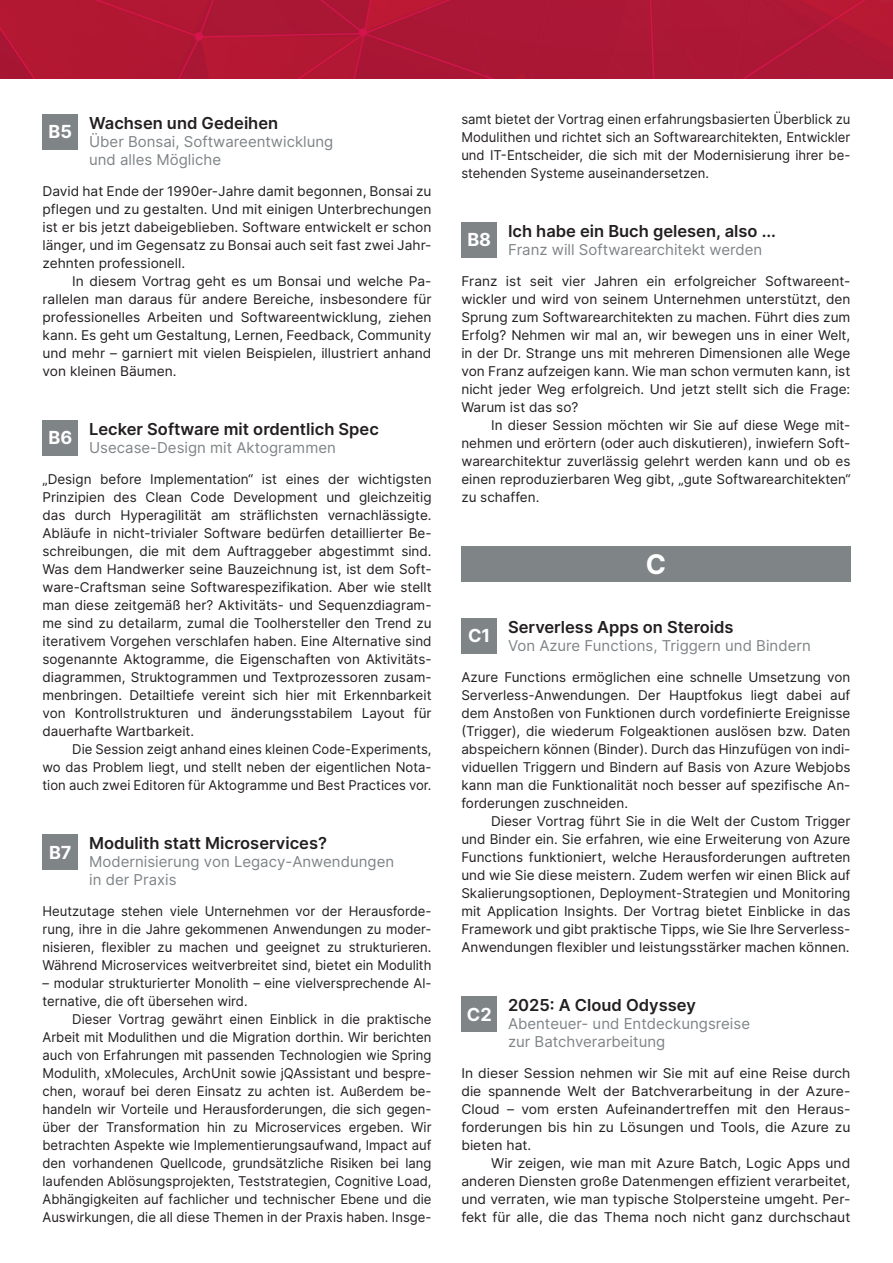
<style>
.page{position:relative;width:893px;height:1263px;background:#fff}
.page>*{position:absolute;margin:0;border:0;box-sizing:border-box;transform-origin:0 0}
.t1{font:27px "Inter";color:#fff}
.t2{font:18px "Inter";color:#fff}
.t3{font:600 16.5px "Inter";color:#231f20}
.t4{font:15px/18px "Inter";color:#7f8487}
.t5{font:13.5px/18px "Inter";color:#231f20;text-align:justify}
</style>
<div class="page">
<div style="left:43px;top:420px;width:35px;height:36px;background:#7f8487"></div>
<div style="left:43px;top:114px;width:35px;height:36px;background:#7f8487"></div>
<div style="left:43px;top:834px;width:35px;height:36px;background:#7f8487"></div>
<div style="left:461px;top:222px;width:36px;height:36px;background:#7f8487"></div>
<div style="left:461px;top:618px;width:36px;height:36px;background:#7f8487"></div>
<div style="left:461px;top:996px;width:36px;height:36px;background:#7f8487"></div>
<div style="left:461px;top:546px;width:389px;height:36px;background:#7f8487"></div>
<img style="left:0;top:0;width:893px;height:79px">
<h2 class="t2" style="left:49px;top:119px;width:25px">B5</h2>
<p class="t3" style="left:89px;top:111px;width:191px">Wachsen und Gedeihen</p>
<p class="t4" style="left:89px;top:132px;width:246px">Über Bonsai, Softwareentwicklung und alles Mögliche</p>
<p class="t5" style="left:43px;top:182px;width:391px">David hat Ende der 1990er-Jahre damit begonnen, Bonsai zu pflegen und zu gestalten. Und mit einigen Unterbrechungen ist er bis jetzt dabeigeblieben. Software entwickelt er schon länger, und im Gegensatz zu Bonsai auch seit fast zwei Jahr&shy;zehnten professionell.</p>
<p class="t5" style="left:43px;top:272px;width:391px;text-indent:30px">In diesem Vortrag geht es um Bonsai und welche Pa&shy;rallelen man daraus für andere Bereiche, insbesondere für professionelles Arbeiten und Softwareentwicklung, ziehen kann. Es geht um Gestaltung, Lernen, Feedback, Community und mehr – garniert mit vielen Beispielen, illustriert anhand von kleinen Bäumen.</p>
<h2 class="t2" style="left:48px;top:425px;width:25px">B6</h2>
<p class="t3" style="left:89px;top:417px;width:291px">Lecker Software mit ordentlich Spec</p>
<p class="t4" style="left:89px;top:438px;width:248px">Usecase-Design mit Aktogrammen</p>
<p class="t5" style="left:43px;top:470px;width:391px">„Design before Implementation“ ist eines der wichtigsten Prinzipien des Clean Code Development und gleichzeitig das durch Hyperagilität am sträflichsten vernachlässigte.<br>Abläufe in nicht-trivialer Software bedürfen detaillierter Be&shy;schreibungen, die mit dem Auftraggeber abgestimmt sind.<br>Was dem Handwerker seine Bauzeichnung ist, ist dem Soft&shy;ware-Craftsman seine Softwarespezifikation. Aber wie stellt man diese zeitgemäß her? Aktivitäts- und Sequenzdiagram&shy;me sind zu detailarm, zumal die Toolhersteller den Trend zu iterativem Vorgehen verschlafen haben. Eine Alternative sind sogenannte Aktogramme, die Eigenschaften von Aktivitäts&shy;diagrammen, Struktogrammen und Textprozessoren zusam&shy;menbringen. Detailtiefe vereint sich hier mit Erkennbarkeit von Kontrollstrukturen und änderungsstabilem Layout für dauerhafte Wartbarkeit.</p>
<p class="t5" style="left:43px;top:740px;width:391px;text-indent:30px">Die Session zeigt anhand eines kleinen Code-Experiments, wo das Problem liegt, und stellt neben der eigentlichen Nota&shy;tion auch zwei Editoren für Aktogramme und Best Practices vor.</p>
<h2 class="t2" style="left:49px;top:839px;width:24px">B7</h2>
<p class="t3" style="left:89px;top:831px;width:239px">Modulith statt Microservices?</p>
<p class="t4" style="left:89px;top:852px;width:307px">Modernisierung von Legacy-Anwendungen in der Praxis</p>
<p class="t5" style="left:43px;top:902px;width:391px">Heutzutage stehen viele Unternehmen vor der Herausforde&shy;rung, ihre in die Jahre gekommenen Anwendungen zu moder&shy;nisieren, flexibler zu machen und geeignet zu strukturieren.<br>Während Microservices weitverbreitet sind, bietet ein Modulith</p>
<p class="t5" style="left:43px;top:974px;width:391px">– modular strukturierter Monolith – eine vielversprechende Al&shy;ternative, die oft übersehen wird.</p>
<p class="t5" style="left:43px;top:1010px;width:391px;text-indent:30px">Dieser Vortrag gewährt einen Einblick in die praktische Arbeit mit Modulithen und die Migration dorthin. Wir berichten auch von Erfahrungen mit passenden Technologien wie Spring Modulith, xMolecules, ArchUnit sowie jQAssistant und bespre&shy;chen, worauf bei deren Einsatz zu achten ist. Außerdem be&shy;handeln wir Vorteile und Herausforderungen, die sich gegen&shy;über der Transformation hin zu Microservices ergeben. Wir betrachten Aspekte wie Implementierungsaufwand, Impact auf den vorhandenen Quellcode, grundsätzliche Risiken bei lang laufenden Ablösungsprojekten, Teststrategien, Cognitive Load, Abhängigkeiten auf fachlicher und technischer Ebene und die Auswirkungen, die all diese Themen in der Praxis haben. Insge-</p>
<p class="t5" style="left:461px;top:110px;width:391px">samt bietet der Vortrag einen erfahrungsbasierten Überblick zu Modulithen und richtet sich an Softwarearchitekten, Entwickler und IT-Entscheider, die sich mit der Modernisierung ihrer be&shy;stehenden Systeme auseinandersetzen.</p>
<h2 class="t2" style="left:467px;top:227px;width:25px">B8</h2>
<p class="t3" style="left:508px;top:219px;width:269px">Ich habe ein Buch gelesen, also ...</p>
<p class="t4" style="left:508px;top:240px;width:256px">Franz will Softwarearchitekt werden</p>
<p class="t5" style="left:461px;top:272px;width:391px">Franz ist seit vier Jahren ein erfolgreicher Softwareent&shy;wickler und wird von seinem Unternehmen unterstützt, den Sprung zum Softwarearchitekten zu machen. Führt dies zum Erfolg? Nehmen wir mal an, wir bewegen uns in einer Welt, in der Dr. Strange uns mit mehreren Dimensionen alle Wege von Franz aufzeigen kann. Wie man schon vermuten kann, ist nicht jeder Weg erfolgreich. Und jetzt stellt sich die Frage:<br>Warum ist das so?</p>
<p class="t5" style="left:461px;top:416px;width:391px;text-indent:30px">In dieser Session möchten wir Sie auf diese Wege mit&shy;nehmen und erörtern (oder auch diskutieren), inwiefern Soft&shy;warearchitektur zuverlässig gelehrt werden kann und ob es einen reproduzierbaren Weg gibt, „gute Softwarearchitekten“ zu schaffen.</p>
<h2 class="t2" style="left:468px;top:623px;width:24px">C1</h2>
<h1 class="t1" style="left:646px;top:544px;width:22px">C</h1>
<p class="t3" style="left:508px;top:615px;width:227px">Serverless Apps on Steroids</p>
<p class="t4" style="left:508px;top:636px;width:304px">Von Azure Functions, Triggern und Bindern</p>
<p class="t5" style="left:461px;top:668px;width:391px">Azure Functions ermöglichen eine schnelle Umsetzung von Serverless-Anwendungen. Der Hauptfokus liegt dabei auf dem Anstoßen von Funktionen durch vordefinierte Ereignisse (Trigger), die wiederum Folgeaktionen auslösen bzw. Daten abspeichern können (Binder). Durch das Hinzufügen von indi&shy;viduellen Triggern und Bindern auf Basis von Azure Webjobs kann man die Funktionalität noch besser auf spezifische An&shy;forderungen zuschneiden.</p>
<p class="t5" style="left:461px;top:812px;width:391px;text-indent:30px">Dieser Vortrag führt Sie in die Welt der Custom Trigger und Binder ein. Sie erfahren, wie eine Erweiterung von Azure Functions funktioniert, welche Herausforderungen auftreten und wie Sie diese meistern. Zudem werfen wir einen Blick auf Skalierungsoptionen, Deployment-Strategien und Monitoring mit Application Insights. Der Vortrag bietet Einblicke in das Framework und gibt praktische Tipps, wie Sie Ihre Serverless-Anwendungen flexibler und leistungsstärker machen können.</p>
<h2 class="t2" style="left:467px;top:1001px;width:26px">C2</h2>
<p class="t3" style="left:508px;top:993px;width:189px">2025: A Cloud Odyssey</p>
<p class="t4" style="left:508px;top:1014px;width:244px">Abenteuer- und Entdeckungsreise zur Batchverarbeitung</p>
<p class="t5" style="left:461px;top:1064px;width:391px">In dieser Session nehmen wir Sie mit auf eine Reise durch die spannende Welt der Batchverarbeitung in der Azure-Cloud – vom ersten Aufeinandertreffen mit den Heraus&shy;forderungen bis hin zu Lösungen und Tools, die Azure zu bieten hat.</p>
<p class="t5" style="left:461px;top:1154px;width:391px;text-indent:30px">Wir zeigen, wie man mit Azure Batch, Logic Apps und anderen Diensten große Datenmengen effizient verarbeitet, und verraten, wie man typische Stolpersteine umgeht. Per&shy;fekt für alle, die das Thema noch nicht ganz durchschaut</p>
</div>
